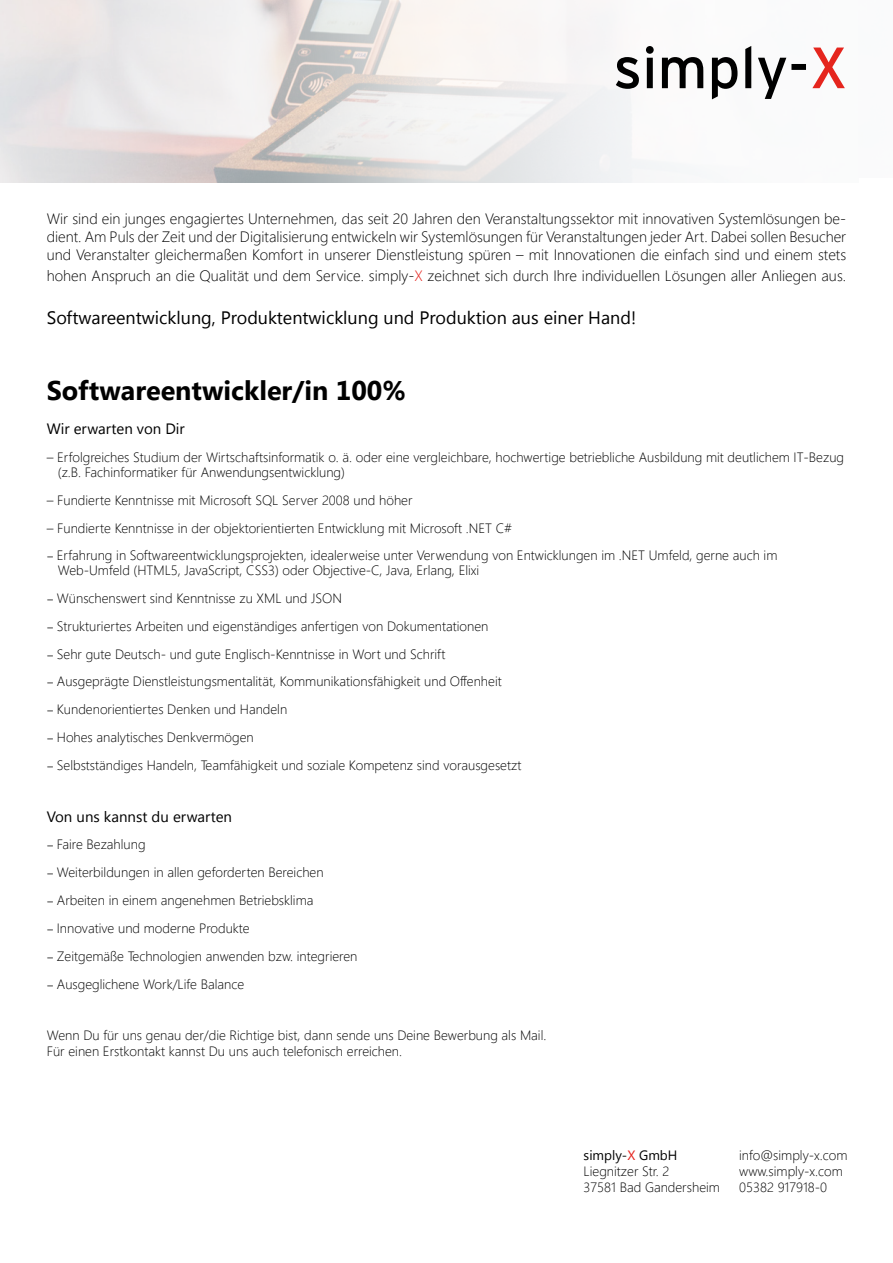
<style>
.page{position:relative;width:893px;height:1263px;background:#fff}
.page>*{position:absolute;margin:0;border:0;box-sizing:border-box;transform-origin:0 0}
.t1{font:700 27px "Segoe UI";color:#000}
.t2{font:18px "Segoe UI";color:#000}
.t3{font:300 15px/18px "Segoe UI";color:#000;text-align:justify}
.t4{font:15px "Segoe UI";color:#000}
.t5{font:300 13.5px/16.2px "Segoe UI";color:#000}
.s1{color:#e5231d}
.s2{font-family:"Minion Pro";font-weight:400}
.s3{font-weight:400}
.s4{font-weight:400;color:#e5231d}
</style>
<div class="page">
<svg style="left:0;top:0;width:845px;height:183px"></svg>
<svg style="left:812px;top:48px;width:33px;height:40px"></svg>
<svg style="left:616px;top:46px;width:190px;height:53px"></svg>
<p class="t3" style="left:47px;top:209px;width:801px">Wir sind ein junges engagiertes Unternehmen, das seit 20 Jahren den Veranstaltungssektor mit innovativen Systemlösungen be&shy;dient. Am Puls der Zeit und der Digitalisierung entwickeln wir Systemlösungen für Veranstaltungen jeder Art. Dabei sollen Besucher und Veranstalter gleichermaßen Komfort in unserer Dienstleistung spüren – mit Innovationen die einfach sind und einem stets</p>
<p class="t3" style="left:47px;top:266px;width:801px">hohen Anspruch an die Qualität und dem Service. simply-<span class="s1">X</span> zeichnet sich durch Ihre individuellen Lösungen aller Anliegen aus.</p>
<h2 class="t2" style="left:47px;top:305px;width:591px">Softwareentwicklung, Produktentwicklung und Produktion aus einer Hand!</h2>
<h1 class="t1" style="left:47px;top:371px;width:361px">Softwareentwickler/in 100%</h1>
<p class="t4" style="left:47px;top:419px;width:140px">Wir erwarten von Dir</p>
<p class="t5" style="left:58px;top:449px;width:788px;line-height:15px;text-indent:-11px">– Erfolgreiches Studium der Wirtschaftsinformatik o. ä. oder eine vergleichbare, hochwertige betriebliche Ausbildung mit deutlichem IT-Bezug (z.B. Fachinformatiker für Anwendungsentwicklung)</p>
<p class="t5" style="left:47px;top:491px;width:367px">– Fundierte Kenntnisse mit Microsoft SQL Server 2008 und höher</p>
<p class="t5" style="left:47px;top:519px;width:467px">– Fundierte Kenntnisse in der objektorientierten Entwicklung mit Microsoft .NET C#</p>
<p class="t5" style="left:58px;top:547px;width:721px;line-height:15px;text-indent:-11px"><span class="s2">–</span> Erfahrung in Softwareentwicklungsprojekten, idealerweise unter Verwendung von Entwicklungen im .NET Umfeld, gerne auch im<br>Web-Umfeld (HTML5, JavaScript, CSS3) oder Objective-C, Java, Erlang, Elixi</p>
<p class="t5" style="left:47px;top:590px;width:297px"><span class="s2">–</span> Wünschenswert sind Kenntnisse zu XML und JSON</p>
<p class="t5" style="left:47px;top:617px;width:443px"><span class="s2">–</span> Strukturiertes Arbeiten und eigenständiges anfertigen von Dokumentationen</p>
<p class="t5" style="left:47px;top:645px;width:400px"><span class="s2">–</span> Sehr gute Deutsch- und gute Englisch-Kenntnisse in Wort und Schrift</p>
<p class="t5" style="left:47px;top:673px;width:456px"><span class="s2">–</span> Ausgeprägte Dienstleistungsmentalität, Kommunikationsfähigkeit und Offenheit</p>
<p class="t5" style="left:47px;top:701px;width:242px"><span class="s2">–</span> Kundenorientiertes Denken und Handeln</p>
<p class="t5" style="left:47px;top:728px;width:208px"><span class="s2">–</span> Hohes analytisches Denkvermögen</p>
<p class="t5" style="left:47px;top:756px;width:476px"><span class="s2">–</span> Selbstständiges Handeln, Teamfähigkeit und soziale Kompetenz sind vorausgesetzt</p>
<p class="t4" style="left:47px;top:806px;width:187px">Von uns kannst du erwarten</p>
<p class="t5" style="left:47px;top:836px;width:100px"><span class="s2">–</span> Faire Bezahlung</p>
<p class="t5" style="left:47px;top:864px;width:278px"><span class="s2">–</span> Weiterbildungen in allen geforderten Bereichen</p>
<p class="t5" style="left:47px;top:891px;width:268px"><span class="s2">–</span> Arbeiten in einem angenehmen Betriebsklima</p>
<p class="t5" style="left:47px;top:919px;width:204px"><span class="s2">–</span> Innovative und moderne Produkte</p>
<p class="t5" style="left:47px;top:947px;width:312px"><span class="s2">–</span> Zeitgemäße Technologien anwenden bzw. integrieren</p>
<p class="t5" style="left:47px;top:976px;width:199px"><span class="s2">–</span> Ausgeglichene Work/Life Balance</p>
<p class="t5" style="left:47px;top:1026px;width:501px">Wenn Du für uns genau der/die Richtige bist, dann sende uns Deine Bewerbung als Mail.<br>Für einen Erstkontakt kannst Du uns auch telefonisch erreichen.</p>
<p class="t5" style="left:584px;top:1146px;width:138px"><span class="s3">simply-</span><span class="s4">X</span> <span class="s3">GmbH<br></span>Liegnitzer Str. 2<br>37581 Bad Gandersheim</p>
<p class="t5" style="left:739px;top:1146px;width:110px">info@simply-x.com www.simply-x.com<br>05382 917918-0</p>
</div>
